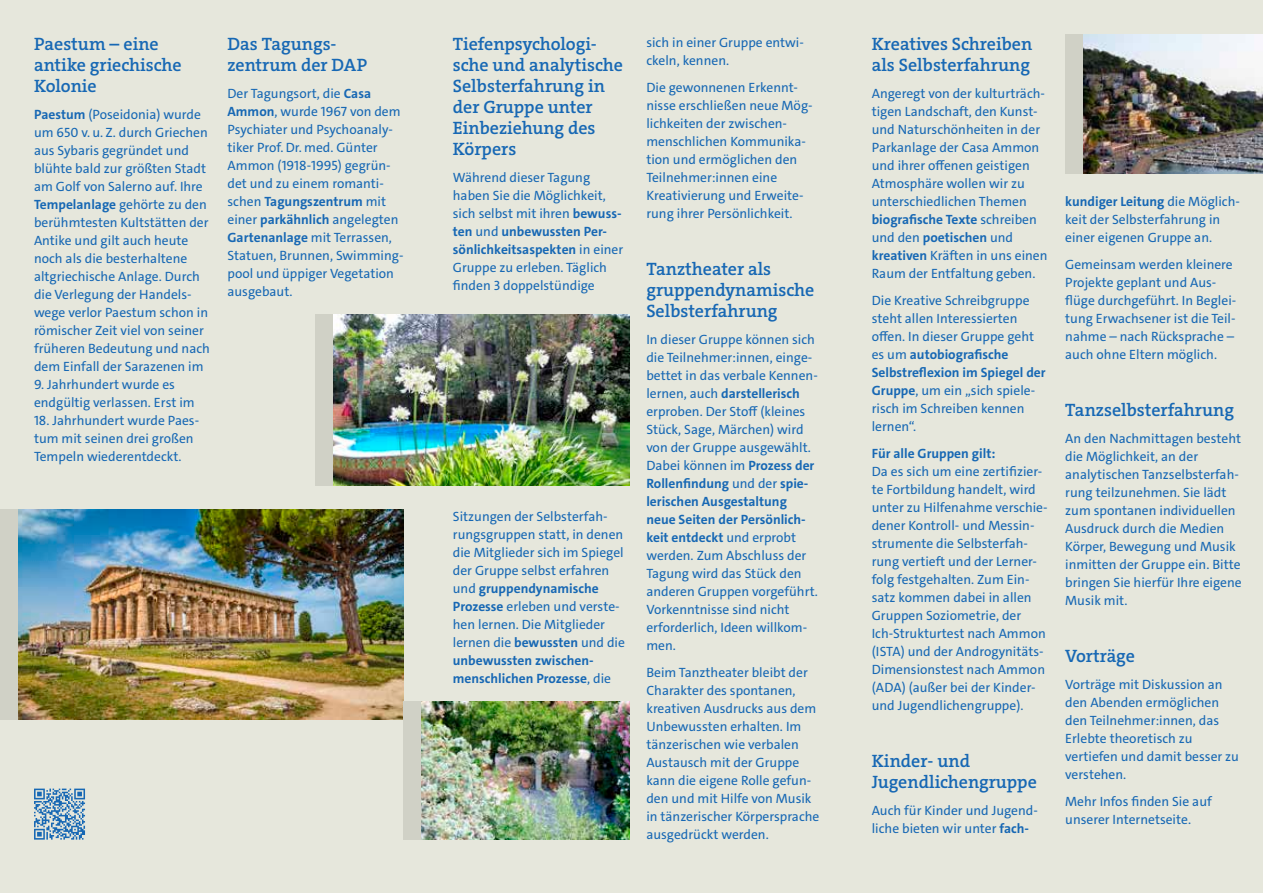
<style>
.page{position:relative;width:1263px;height:893px;background:#e6e7dc}
.page>*{position:absolute;margin:0;border:0;box-sizing:border-box;transform-origin:0 0}
.t1{font:600 18px/21px "The Serif";color:#1768b4}
.t2{font:13.5px/18px "The Sans";color:#1768b4}
.t3{font:700 13.5px "The Sans";color:#1768b4}
.s1{font-weight:700}
</style>
<div class="page">
<img style="left:17px;top:509px;width:387px;height:210px">
<div style="left:0;top:509px;width:17px;height:210px;background:#d0d1c6"></div>
<img style="left:333px;top:314px;width:296px;height:171px">
<div style="left:316px;top:314px;width:17px;height:171px;background:#d0d1c6"></div>
<img style="left:1082px;top:34px;width:181px;height:139px">
<div style="left:1065px;top:34px;width:17px;height:139px;background:#d0d1c6"></div>
<img style="left:421px;top:702px;width:208px;height:138px">
<div style="left:404px;top:702px;width:17px;height:138px;background:#d0d1c6"></div>
<svg style="left:34px;top:789px;width:51px;height:51px"></svg>
<h1 class="t1" style="left:34px;top:34px;width:149px">Paestum – eine antike griechische<br>Kolonie</h1>
<p class="t2" style="left:34px;top:106px;width:177px"><span class="s1">Paestum</span> (Poseidonia) wurde um 650 v. u. Z. durch Griechen aus Sybaris gegründet und blühte bald zur größten Stadt am Golf von Salerno auf. Ihre<br><span class="s1">Tempelanlage</span> gehörte zu den berühmtesten Kultstätten der<br>Antike und gilt auch heute noch als die besterhaltene altgriechische Anlage. Durch die Verlegung der Handels&shy;wege verlor Paestum schon in römischer Zeit viel von seiner früheren Bedeutung und nach dem Einfall der Sarazenen im</p>
<p class="t2" style="left:34px;top:376px;width:162px">9. Jahrhundert wurde es endgültig verlassen. Erst im</p>
<p class="t2" style="left:34px;top:412px;width:164px">18. Jahrhundert wurde Paes-- tum mit seinen drei großen<br>Tempeln wiederentdeckt.</p>
<h1 class="t1" style="left:227px;top:34px;width:141px">Das Tagungs&shy;zentrum der DAP</h1>
<p class="t2" style="left:227px;top:85px;width:177px">Der Tagungsort, die <span class="s1">Casa<br>Ammon</span>, wurde 1967 von dem<br>Psychiater und Psychoanaly&shy;tiker Prof. Dr. med. Günter<br>Ammon (1918-1995) gegrün&shy;det und zu einem romanti&shy;schen <span class="s1">Tagungszentrum</span> mit einer <span class="s1">parkähnlich</span> angelegten<br><span class="s1">Gartenanlage</span> mit Terrassen,<br>Statuen, Brunnen, Swimming&shy;pool und üppiger Vegetation ausgebaut.</p>
<h1 class="t1" style="left:453px;top:34px;width:172px">Tiefenpsychologi&shy;sche und analytische<br>Selbsterfahrung in der Gruppe unter<br>Einbeziehung des<br>Körpers</h1>
<p class="t2" style="left:453px;top:169px;width:172px">Während dieser Tagung haben Sie die Möglichkeit, sich selbst mit ihren <span class="s1">bewuss&shy;ten</span> und <span class="s1">unbewussten Per-- sönlichkeitsaspekten</span> in einer<br>Gruppe zu erleben. Täglich finden 3 doppelstündige</p>
<p class="t2" style="left:453px;top:508px;width:174px">Sitzungen der Selbsterfah&shy;rungsgruppen statt, in denen die Mitglieder sich im Spiegel der Gruppe selbst erfahren und <span class="s1">gruppendynamische<br>Prozesse</span> erleben und verste&shy;hen lernen. Die Mitglieder lernen die <span class="s1">bewussten</span> und die <span class="s1">unbewussten zwischen&shy;menschlichen Prozesse</span>, die</p>
<p class="t2" style="left:646px;top:34px;width:159px">sich in einer Gruppe entwi&shy;ckeln, kennen.</p>
<p class="t2" style="left:646px;top:79px;width:165px">Die gewonnenen Erkennt&shy;nisse erschließen neue Mög--- lichkeiten der zwischen&shy;menschlichen Kommunika&shy;tion und ermöglichen den<br>Teilnehmer:innen eine<br>Kreativierung und Erweite&shy;rung ihrer Persönlichkeit.</p>
<h1 class="t1" style="left:646px;top:259px;width:169px">Tanztheater als gruppendynamische<br>Selbsterfahrung</h1>
<p class="t2" style="left:646px;top:331px;width:173px">In dieser Gruppe können sich die Teilnehmer:innen, einge&shy;bettet in das verbale Kennen&shy;lernen, auch <span class="s1">darstellerisch </span>erproben. Der Stoff (kleines<br>Stück, Sage, Märchen) wird von der Gruppe ausgewählt.<br>Dabei können im <span class="s1">Prozess der<br>Rollenfindung</span> und der <span class="s1">spie&shy;lerischen Ausgestaltung neue Seiten der Persönlich&shy;keit entdeckt</span> und erprobt werden. Zum Abschluss der<br>Tagung wird das Stück den anderen Gruppen vorgeführt.<br>Vorkenntnisse sind nicht erforderlich, Ideen willkom&shy;men.</p>
<p class="t2" style="left:646px;top:664px;width:175px">Beim Tanztheater bleibt der<br>Charakter des spontanen, kreativen Ausdrucks aus dem<br>Unbewussten erhalten. Im tänzerischen wie verbalen<br>Austausch mit der Gruppe kann die eigene Rolle gefun&shy;den und mit Hilfe von Musik in tänzerischer Körpersprache ausgedrückt werden.</p>
<h1 class="t1" style="left:872px;top:34px;width:162px">Kreatives Schreiben als Selbsterfahrung</h1>
<p class="t2" style="left:872px;top:85px;width:177px">Angeregt von der kulturträch&shy;tigen Landschaft, den Kunst&shy;und Naturschönheiten in der<br>Parkanlage der Casa Ammon und ihrer offenen geistigen<br>Atmosphäre wollen wir zu unterschiedlichen Themen <span class="s1">biografische Texte</span> schreiben und den <span class="s1">poetischen</span> und <span class="s1">kreativen</span> Kräften in uns einen<br>Raum der Entfaltung geben.</p>
<p class="t2" style="left:872px;top:292px;width:175px">Die Kreative Schreibgruppe steht allen Interessierten offen. In dieser Gruppe geht es um <span class="s1">autobiografische<br>Selbstreflexion im Spiegel der<br>Gruppe</span>, um ein „sich spiele&shy;risch im Schreiben kennen lernen“.</p>
<p class="t3" style="left:872px;top:445px;width:125px">Für alle Gruppen gilt:</p>
<p class="t2" style="left:872px;top:463px;width:177px">Da es sich um eine zertifizier&shy;te Fortbildung handelt, wird unter zu Hilfenahme verschie&shy;dener Kontroll- und Messin&shy;strumente die Selbsterfah&shy;rung vertieft und der Lerner&shy;folg festgehalten. Zum Ein&shy;satz kommen dabei in allen<br>Gruppen Soziometrie, der<br>Ich-Strukturtest nach Ammon (ISTA) und der Androgynitäts-<br>Dimensionstest nach Ammon (ADA) (außer bei der Kinder&shy;und Jugendlichengruppe).</p>
<h1 class="t1" style="left:872px;top:751px;width:167px">Kinder- und<br>Jugendlichengruppe</h1>
<p class="t2" style="left:872px;top:802px;width:168px">Auch für Kinder und Jugend&shy;liche bieten wir unter <span class="s1">fach-</span></p>
<p class="t2" style="left:1065px;top:193px;width:176px"><span class="s1">kundiger Leitung</span> die Möglich&shy;keit der Selbsterfahrung in einer eigenen Gruppe an.</p>
<p class="t2" style="left:1065px;top:256px;width:171px">Gemeinsam werden kleinere<br>Projekte geplant und Aus-- flüge durchgeführt. In Beglei--- tung Erwachsener ist die Teil&shy;nahme – nach Rücksprache – auch ohne Eltern möglich.</p>
<h1 class="t1" style="left:1065px;top:400px;width:170px">Tanzselbsterfahrung</h1>
<p class="t2" style="left:1065px;top:430px;width:178px">An den Nachmittagen besteht die Möglichkeit, an der analytischen Tanzselbsterfah&shy;rung teilzunehmen. Sie lädt zum spontanen individuellen<br>Ausdruck durch die Medien<br>Körper, Bewegung und Musik inmitten der Gruppe ein. Bitte bringen Sie hierfür Ihre eigene<br>Musik mit.</p>
<h1 class="t1" style="left:1065px;top:646px;width:71px">Vorträge</h1>
<p class="t2" style="left:1065px;top:676px;width:175px">Vorträge mit Diskussion an den Abenden ermöglichen den Teilnehmer:innen, das<br>Erlebte theoretisch zu vertiefen und damit besser zu verstehen.</p>
<p class="t2" style="left:1065px;top:793px;width:148px">Mehr Infos finden Sie auf unserer Internetseite.</p>
</div>
